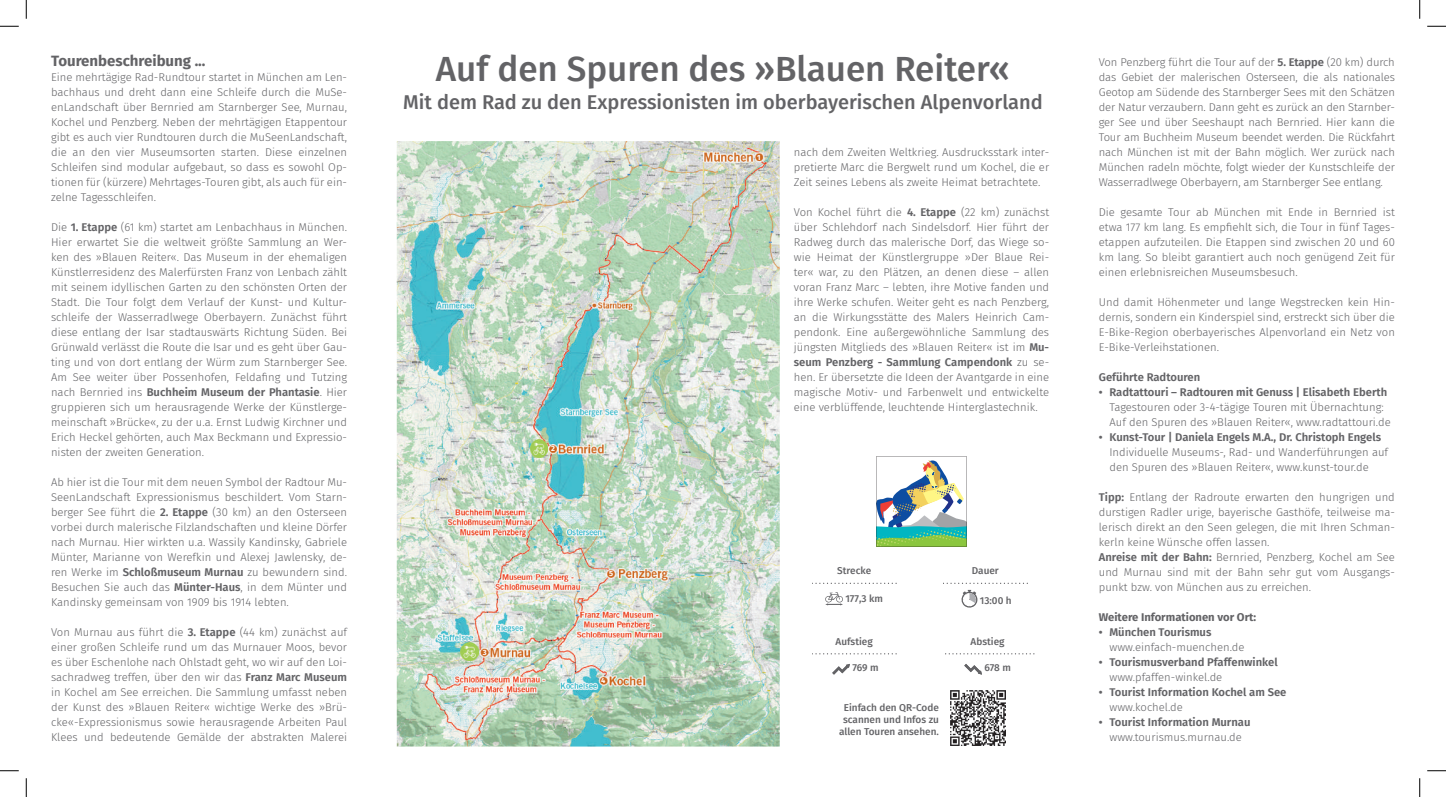
<style>
.page{position:relative;width:1446px;height:797px;background:#fff}
.page>*{position:absolute;margin:0;border:0;box-sizing:border-box;transform-origin:0 0}
.t1{font:500 35px "Fira Sans";color:#636366}
.t2{font:500 20px "Fira Sans";color:#636366}
.t3{font:700 15px "Fira Sans";color:#636366}
.t4{font:300 11.25px/15px "Fira Sans";color:#636366;text-align:justify}
.t5{font:600 11.25px "Fira Sans";color:#636366}
.t6{font:700 11.25px "Fira Sans";color:#636366}
.t7{font:500 10px/12px "Fira Sans";color:#636366;text-align:center}
.t8{font:700 7.5px "Fira Sans";color:#fff}
.s1{font-weight:600}
</style>
<div class="page">
<img style="left:950px;top:690px;width:55px;height:56px">
<svg style="left:943px;top:582px;width:84px;height:2px"></svg>
<svg style="left:961px;top:590px;width:16px;height:18px"></svg>
<svg style="left:812px;top:582px;width:84px;height:2px"></svg>
<svg style="left:825px;top:592px;width:18px;height:13px"></svg>
<svg style="left:812px;top:653px;width:84px;height:1px"></svg>
<svg style="left:832px;top:664px;width:17px;height:10px"></svg>
<svg style="left:945px;top:653px;width:89px;height:1px"></svg>
<svg style="left:964px;top:664px;width:17px;height:10px"></svg>
<img style="left:397px;top:141px;width:382px;height:605px">
<svg style="left:876px;top:456px;width:91px;height:91px"></svg>
<img style="left:530px;top:439px;width:17px;height:18px">
<img style="left:460px;top:642px;width:18px;height:18px">
<svg style="left:0;top:25px;width:19px;height:2px"></svg>
<svg style="left:1427px;top:25px;width:18px;height:2px"></svg>
<svg style="left:0;top:770px;width:19px;height:1px"></svg>
<svg style="left:1427px;top:770px;width:18px;height:1px"></svg>
<svg style="left:25px;top:0;width:2px;height:19px"></svg>
<svg style="left:25px;top:778px;width:2px;height:19px"></svg>
<svg style="left:1419px;top:0;width:1px;height:19px"></svg>
<svg style="left:1419px;top:778px;width:1px;height:19px"></svg>
<h3 class="t3" style="left:51px;top:48px;width:156px">Tourenbeschreibung ...</h3>
<p class="t4" style="left:51px;top:70px;width:297px">Eine mehrtägige Rad-Rundtour startet in München am Len&shy;bachhaus und dreht dann eine Schleife durch die MuSe&shy;enLandschaft über Bernried am Starnberger See, Murnau, Kochel und Penzberg. Neben der mehrtägigen Etappentour gibt es auch vier Rundtouren durch die MuSeenLandschaft, die an den vier Museumsorten starten. Diese einzelnen Schleifen sind modular aufgebaut, so dass es sowohl Op&shy;tionen für (kürzere) Mehrtages-Touren gibt, als auch für ein&shy;zelne Tagesschleifen.</p>
<p class="t4" style="left:51px;top:220px;width:297px">Die <span class="s1">1. Etappe</span> (61 km) startet am Lenbachhaus in München.<br>Hier erwartet Sie die weltweit größte Sammlung an Wer&shy;ken des »Blauen Reiter«. Das Museum in der ehemaligen Künstlerresidenz des Malerfürsten Franz von Lenbach zählt mit seinem idyllischen Garten zu den schönsten Orten der Stadt. Die Tour folgt dem Verlauf der Kunst- und Kultur&shy;schleife der Wasserradlwege Oberbayern. Zunächst führt diese entlang der Isar stadtauswärts Richtung Süden. Bei Grünwald verlässt die Route die Isar und es geht über Gau&shy;ting und von dort entlang der Würm zum Starnberger See.<br>Am See weiter über Possenhofen, Feldafing und Tutzing nach Bernried ins <span class="s1">Buchheim Museum der Phantasie</span>. Hier gruppieren sich um herausragende Werke der Künstlerge&shy;meinschaft »Brücke«, zu der u.a. Ernst Ludwig Kirchner und Erich Heckel gehörten, auch Max Beckmann und Expressio&shy;nisten der zweiten Generation.</p>
<p class="t4" style="left:51px;top:474px;width:297px">Ab hier ist die Tour mit dem neuen Symbol der Radtour Mu-SeenLandschaft Expressionismus beschildert. Vom Starn&shy;berger See führt die <span class="s1">2. Etappe</span> (30 km) an den Osterseen vorbei durch malerische Filzlandschaften und kleine Dörfer nach Murnau. Hier wirkten u.a. Wassily Kandinsky, Gabriele Münter, Marianne von Werefkin und Alexej Jawlensky, de&shy;ren Werke im <span class="s1">Schloßmuseum Murnau</span> zu bewundern sind.<br>Besuchen Sie auch das <span class="s1">Münter-Haus</span>, in dem Münter und Kandinsky gemeinsam von 1909 bis 1914 lebten.</p>
<p class="t4" style="left:51px;top:624px;width:297px">Von Murnau aus führt die <span class="s1">3. Etappe</span> (44 km) zunächst auf einer großen Schleife rund um das Murnauer Moos, bevor es über Eschenlohe nach Ohlstadt geht, wo wir auf den Loi&shy;sachradweg treffen, über den wir das <span class="s1">Franz Marc Museum </span>in Kochel am See erreichen. Die Sammlung umfasst neben der Kunst des »Blauen Reiter« wichtige Werke des »Brü&shy;cke«-Expressionismus sowie herausragende Arbeiten Paul Klees und bedeutende Gemälde der abstrakten Malerei</p>
<h1 class="t1" style="left:436px;top:41px;width:575px">Auf den Spuren des »Blauen Reiter«</h1>
<h2 class="t2" style="left:403px;top:86px;width:641px">Mit dem Rad zu den Expressionisten im oberbayerischen Alpenvorland</h2>
<p class="t8" style="left:483px;top:645px;width:5px">3</p>
<p class="t8" style="left:551px;top:442px;width:5px">2</p>
<p class="t8" style="left:609px;top:567px;width:6px">5</p>
<p class="t8" style="left:601px;top:673px;width:6px">4</p>
<p class="t8" style="left:757px;top:151px;width:5px">1</p>
<p class="t4" style="left:793px;top:144px;width:257px">nach dem Zweiten Weltkrieg. Ausdrucksstark inter&shy;pretierte Marc die Bergwelt rund um Kochel, die er Zeit seines Lebens als zweite Heimat betrachtete.</p>
<p class="t4" style="left:793px;top:204px;width:257px">Von Kochel führt die <span class="s1">4. Etappe</span> (22 km) zunächst über Schlehdorf nach Sindelsdorf. Hier führt der Radweg durch das malerische Dorf, das Wiege so&shy;wie Heimat der Künstlergruppe »Der Blaue Rei&shy;ter« war, zu den Plätzen, an denen diese – allen voran Franz Marc – lebten, ihre Motive fanden und ihre Werke schufen. Weiter geht es nach Penzberg, an die Wirkungsstätte des Malers Heinrich Cam&shy;pendonk. Eine außergewöhnliche Sammlung des jüngsten Mitglieds des »Blauen Reiter« ist im <span class="s1">Mu&shy;seum Penzberg - Sammlung Campendonk</span> zu se&shy;hen. Er übersetzte die Ideen der Avantgarde in eine magische Motiv- und Farbenwelt und entwickelte eine verblüffende, leuchtende Hinterglastechnik.</p>
<p class="t7" style="left:837px;top:564px;width:35px">Strecke</p>
<p class="t7" style="left:845px;top:591px;width:39px">177,3 km</p>
<p class="t7" style="left:835px;top:634px;width:39px">Aufstieg</p>
<p class="t7" style="left:852px;top:661px;width:28px">769 m</p>
<p class="t7" style="left:838px;top:701px;width:101px">Einfach den QR-Code scannen und Infos zu allen Touren ansehen.</p>
<p class="t7" style="left:971px;top:564px;width:29px">Dauer</p>
<p class="t7" style="left:979px;top:594px;width:33px">13:00 h</p>
<p class="t7" style="left:970px;top:634px;width:35px">Abstieg</p>
<p class="t7" style="left:984px;top:661px;width:28px">678 m</p>
<p class="t4" style="left:1098px;top:54px;width:297px">Von Penzberg führt die Tour auf der <span class="s1">5. Etappe</span> (20 km) durch das Gebiet der malerischen Osterseen, die als nationales Geotop am Südende des Starnberger Sees mit den Schätzen der Natur verzaubern. Dann geht es zurück an den Starnber&shy;ger See und über Seeshaupt nach Bernried. Hier kann die Tour am Buchheim Museum beendet werden. Die Rückfahrt nach München ist mit der Bahn möglich. Wer zurück nach München radeln möchte, folgt wieder der Kunstschleife der Wasserradlwege Oberbayern, am Starnberger See entlang.</p>
<p class="t4" style="left:1098px;top:204px;width:297px">Die gesamte Tour ab München mit Ende in Bernried ist etwa 177 km lang. Es empfiehlt sich, die Tour in fünf Tages&shy;etappen aufzuteilen. Die Etappen sind zwischen 20 und 60 km lang. So bleibt garantiert auch noch genügend Zeit für einen erlebnisreichen Museumsbesuch.</p>
<p class="t4" style="left:1098px;top:294px;width:297px">Und damit Höhenmeter und lange Wegstrecken kein Hin&shy;dernis, sondern ein Kinderspiel sind, erstreckt sich über die E-Bike-Region oberbayerisches Alpenvorland ein Netz von E-Bike-Verleihstationen.</p>
<p class="t5" style="left:1098px;top:368px;width:103px">Geführte Radtouren</p>
<p class="t5" style="left:1098px;top:383px;width:290px">• Radtattouri – Radtouren mit Genuss | Elisabeth Eberth</p>
<p class="t4" style="left:1109px;top:399px;width:283px">Tagestouren oder 3-4-tägige Touren mit Übernachtung:<br>Auf den Spuren des »Blauen Reiter«, www.radtattouri.de</p>
<p class="t5" style="left:1098px;top:428px;width:284px">• Kunst-Tour | Daniela Engels M.A., Dr. Christoph Engels</p>
<p class="t4" style="left:1109px;top:444px;width:280px">Individuelle Museums-, Rad- und Wanderführungen auf den Spuren des »Blauen Reiter«, www.kunst-tour.de</p>
<p class="t4" style="left:1098px;top:489px;width:297px;text-align:left"><span class="s1">Tipp:</span> Entlang der Radroute erwarten den hungrigen und durstigen Radler urige, bayerische Gasthöfe, teilweise ma&shy;lerisch direkt an den Seen gelegen, die mit Ihren Schman&shy;kerln keine Wünsche offen lassen.<br><span class="s1">Anreise mit der Bahn:</span> Bernried, Penzberg, Kochel am See und Murnau sind mit der Bahn sehr gut vom Ausgangs&shy;punkt bzw. von München aus zu erreichen.</p>
<p class="t6" style="left:1098px;top:607px;width:159px">Weitere Informationen vor Ort:</p>
<p class="t5" style="left:1098px;top:623px;width:114px">• München Tourismus</p>
<p class="t4" style="left:1109px;top:639px;width:136px">www.einfach-muenchen.de</p>
<p class="t5" style="left:1098px;top:653px;width:180px">• Tourismusverband Pfaffenwinkel</p>
<p class="t4" style="left:1109px;top:669px;width:114px">www.pfaffen-winkel.de</p>
<p class="t5" style="left:1098px;top:683px;width:189px">• Tourist Information Kochel am See</p>
<p class="t4" style="left:1109px;top:699px;width:75px">www.kochel.de</p>
<p class="t5" style="left:1098px;top:713px;width:153px">• Tourist Information Murnau</p>
<p class="t4" style="left:1109px;top:729px;width:134px">www.tourismus.murnau.de</p>
</div>
